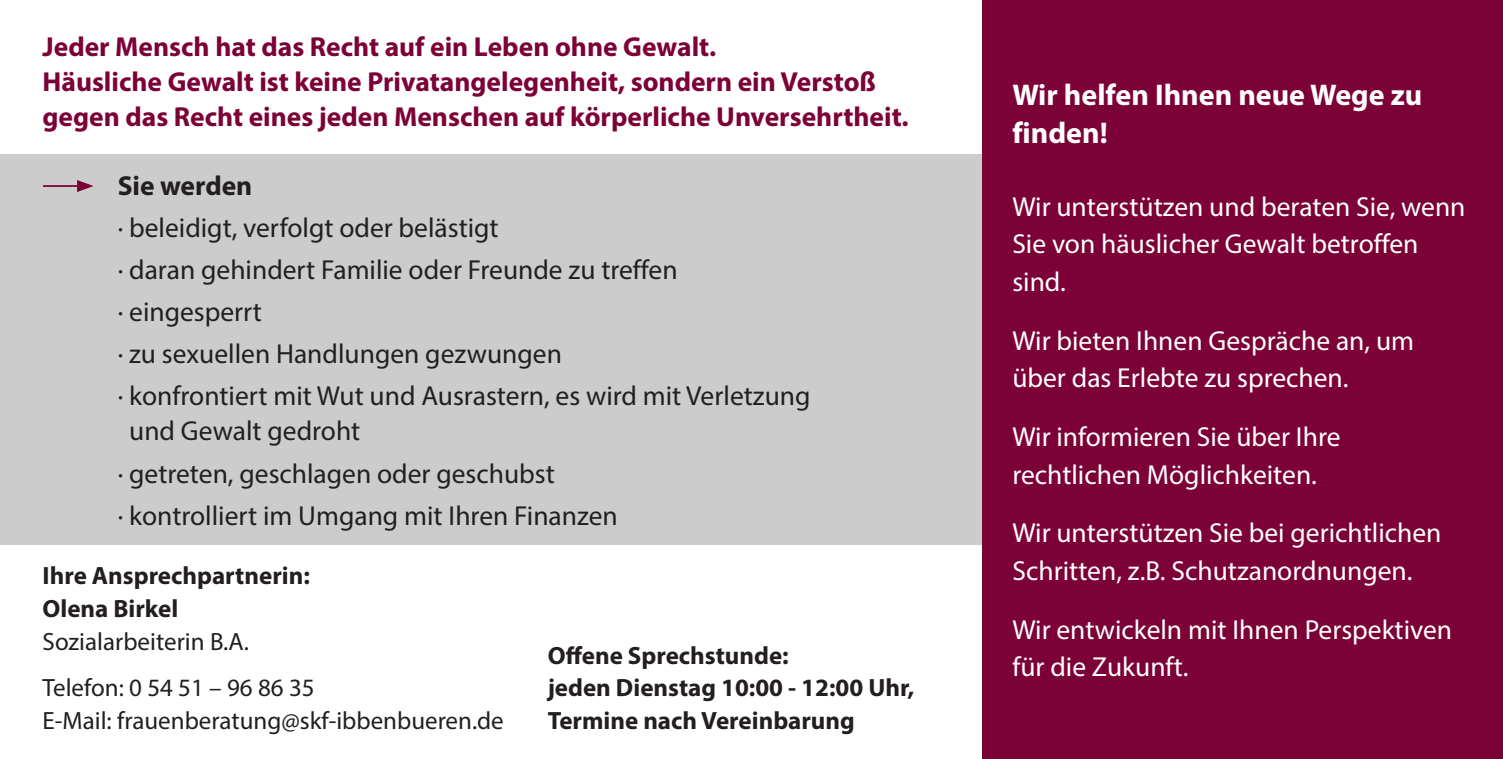
<style>
.page{position:relative;width:1503px;height:759px;background:#fff}
.page>*{position:absolute;margin:0;border:0;box-sizing:border-box;transform-origin:0 0}
.t1{font:700 30px/37.5px "Myriad Pro";color:#fff}
.t2{font:27.5px/37.5px "Myriad Pro";color:#fff}
.t3{font:27.5px/42px "Myriad Pro";color:#231f20}
.t4{font:700 27.5px/35px "Myriad Pro";color:#7c0136}
.t5{font:700 27.5px "Myriad Pro";color:#231f20}
.t6{font:700 25px/32.5px "Myriad Pro";color:#231f20}
.t7{font:25px/46.8px "Myriad Pro";color:#231f20}
</style>
<div class="page">
<div style="left:0;top:154px;width:986px;height:390px;background:#ccc"></div>
<div style="left:982px;top:0;width:520px;height:758px;background:#7c0136"></div>
<hr style="left:0;top:185px;width:81px;height:2px;background:#7c0136">
<svg style="left:77px;top:180px;width:17px;height:12px"></svg>
<div style="left:0;top:176px;width:43px;height:35px;background:#ccc"></div>
<p class="t4" style="left:43px;top:28px;width:867px">Jeder Mensch hat das Recht auf ein Leben ohne Gewalt.<br>Häusliche Gewalt ist keine Privatangelegenheit, sondern ein Verstoß gegen das Recht eines jeden Menschen auf körperliche Unversehrtheit.</p>
<p class="t5" style="left:118px;top:167px;width:136px">Sie werden</p>
<p class="t3" style="left:118px;top:206px;width:694px">· beleidigt, verfolgt oder belästigt<br>· daran gehindert Familie oder Freunde zu treffen<br>· eingesperrt<br>· zu sexuellen Handlungen gezwungen<br>· konfrontiert mit Wut und Ausrastern, es wird mit Verletzung</p>
<p class="t3" style="left:118px;top:409px;width:501px;text-indent:12px">und Gewalt gedroht<br>· getreten, geschlagen oder geschubst<br>· kontrolliert im Umgang mit Ihren Finanzen</p>
<p class="t6" style="left:43px;top:558px;width:269px">Ihre Ansprechpartnerin:<br>Olena Birkel</p>
<p class="t7" style="left:43px;top:617px;width:274px">Sozialarbeiterin B.A.<br>Telefon: 0 54 51 – 96 86 35</p>
<p class="t7" style="left:43px;top:696px;width:463px">E-Mail: frauenberatung@skf-ibbenbueren.de</p>
<p class="t6" style="left:547px;top:638px;width:368px">Offene Sprechstunde:<br>jeden Dienstag 10:00 - 12:00 Uhr,<br>Termine nach Vereinbarung</p>
<p class="t1" style="left:1012px;top:75px;width:411px">Wir helfen Ihnen neue Wege zu finden!</p>
<p class="t2" style="left:1012px;top:187px;width:455px">Wir unterstützen und beraten Sie, wenn<br>Sie von häuslicher Gewalt betroffen sind.</p>
<p class="t2" style="left:1012px;top:321px;width:403px">Wir bieten Ihnen Gespräche an, um über das Erlebte zu sprechen.</p>
<p class="t2" style="left:1012px;top:417px;width:329px">Wir informieren Sie über Ihre rechtlichen Möglichkeiten.</p>
<p class="t2" style="left:1012px;top:514px;width:430px">Wir unterstützen Sie bei gerichtlichen<br>Schritten, z.B. Schutzanordnungen.</p>
<p class="t2" style="left:1012px;top:610px;width:441px">Wir entwickeln mit Ihnen Perspektiven für die Zukunft.</p>
</div>
